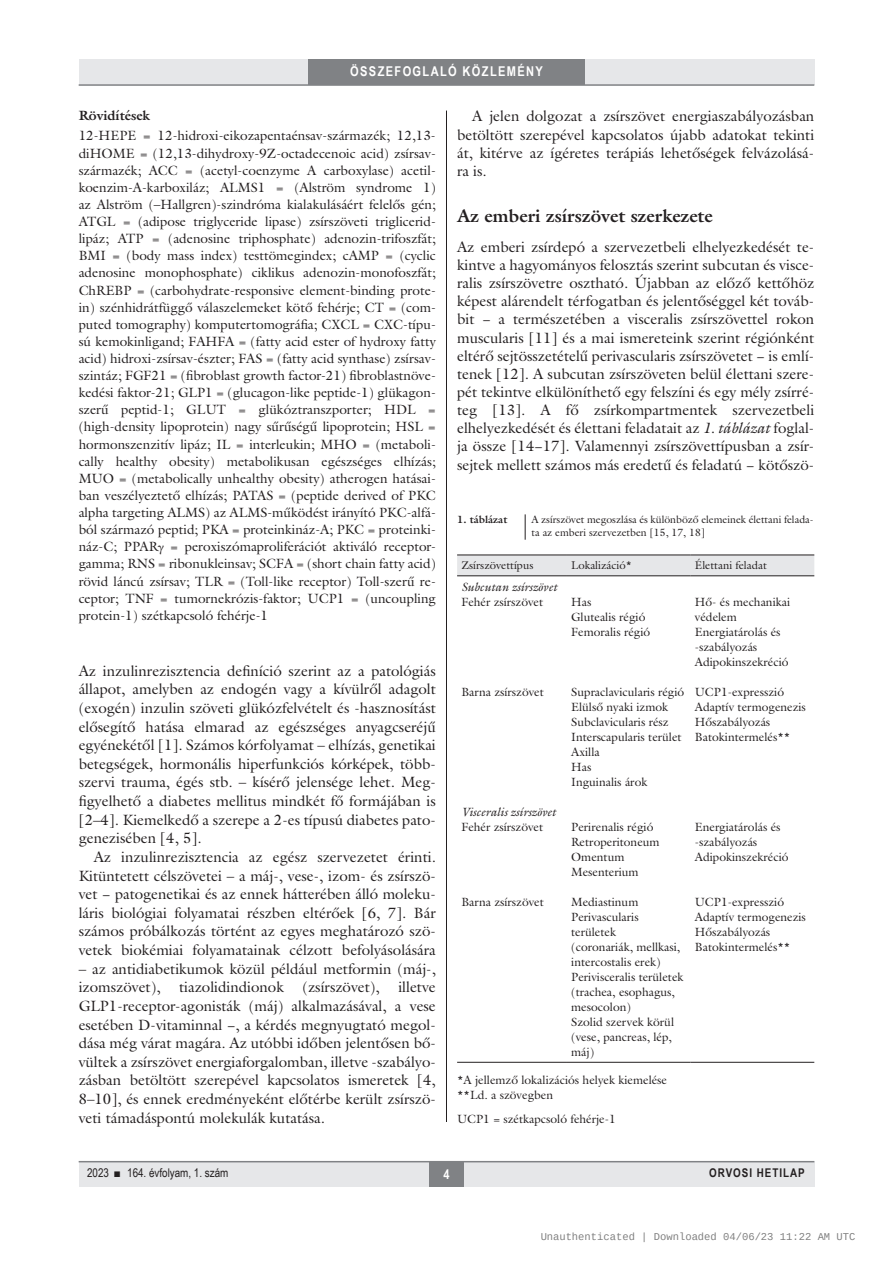
<style>
.page{position:relative;width:893px;height:1263px;background:#fff}
.page>*{position:absolute;margin:0;border:0;box-sizing:border-box;transform-origin:0 0}
.alcimbold{font:700 18px "Galliard Reg";color:#231f20}
.Body_tompa{font:15px/18.1px "Galliard Reg";color:#231f20}
.Body_Text{font:15px/18.6px "Galliard Reg";color:#231f20;text-align:justify}
.tompa_9_11{font:13.5px/17.1px "Galliard Reg";color:#231f20;text-align:justify}
.rovatcim_jo{font:700 13.5px "Arial Narrow";letter-spacing:.1em;color:#fff}
.roviditesek_cim{font:700 13.5px "Galliard Reg";color:#231f20}
.oldalszam{font:700 13.5px "Arial Narrow";color:#fff}
.tabla{font:12px/15px "Galliard Reg";color:#231f20}
.tompa_8_10{font:12px "Galliard Reg";color:#231f20}
.tabla-2{font:italic 12px "Galliard Reg";color:#231f20}
.pagina{font:12px "Arial Narrow";color:#231f20}
.pagina-2{font:700 12px "Arial Narrow";letter-spacing:.08em;color:#231f20}
.tablafej{font:11.25px "Galliard Reg";color:#231f20}
.kepalairas2{font:10.5px/13.5px "Galliard Reg";color:#231f20}
.t1{font:10.5px "Liberation Mono";color:rgb(0 0 0/.5)}
.kepalairas1{font:700 10.5px "Galliard Reg";color:#231f20}
.s1{font-family:"Garamond Premr Pro"}
.s2{font-style:italic}
</style>
<div class="page">
<div style="left:79px;top:1161px;width:735px;height:25px;background:#e6e7e9"></div>
<hr style="left:79px;top:1161px;width:735px;height:1px;background:#808285">
<div style="left:430px;top:1161px;width:34px;height:25px;background:#808285"></div>
<div style="left:79px;top:60px;width:735px;height:25px;background:#e6e7e9"></div>
<div style="left:308px;top:60px;width:277px;height:25px;background:#808285"></div>
<hr style="left:79px;top:84px;width:735px;height:2px;background:#808285">
<hr style="left:446px;top:111px;width:1px;height:1026px;background:#231f20">
<svg style="left:525px;top:514px;width:1px;height:26px"></svg>
<div style="left:457px;top:556px;width:357px;height:19px;background:#e6e7e9"></div>
<hr style="left:457px;top:1062px;width:110px;height:1px;background:#231f20">
<hr style="left:567px;top:1062px;width:124px;height:1px;background:#231f20">
<hr style="left:691px;top:1062px;width:123px;height:1px;background:#231f20">
<hr style="left:457px;top:555px;width:110px;height:1px;background:#231f20">
<hr style="left:567px;top:555px;width:124px;height:1px;background:#231f20">
<hr style="left:691px;top:555px;width:123px;height:1px;background:#231f20">
<hr style="left:457px;top:575px;width:110px;height:1px;background:#231f20">
<hr style="left:567px;top:575px;width:124px;height:1px;background:#231f20">
<hr style="left:691px;top:575px;width:123px;height:1px;background:#231f20">
<p class="rovatcim_jo" style="left:350px;top:61px;width:194px">ÖSSZEFOGLALÓ KÖZLEMÉNY</p>
<p class="roviditesek_cim" style="left:79px;top:107px;width:73px">Rövidítések</p>
<p class="tompa_9_11" style="left:79px;top:127px;width:359px">12-HEPE = 12-hidroxi-eikozapentaénsav-származék; 12,13- diHOME = (12,13-dihydroxy-9Z-octadecenoic acid) zsírsav&shy;származék; ACC = (acetyl-coenzyme A carboxylase) acetil&shy;koenzim-A-karboxiláz; ALMS1 = (Alström syndrome 1) az Alström (–Hallgren)-szindróma kialakulásáért felelős gén; ATGL = (adipose triglyceride lipase) zsírszöveti triglicerid&shy;lipáz; ATP = (adenosine triphosphate) adenozin-trifoszfát; BMI = (body mass index) testtömegindex; cAMP = (cyclic adenosine monophosphate) ciklikus adenozin-monofoszfát; ChREBP = (carbohydrate-responsive element-binding prote&shy;in) szénhidrátfüggő válaszelemeket kötő fehérje; CT = (com&shy;puted tomography) komputertomográfia; CXCL = CXC-típu&shy;sú kemokinligand; FAHFA = (fatty acid ester of hydroxy fatty acid) hidroxi-zsírsav-észter; FAS = (fatty acid synthase) zsírsav&shy;szintáz; FGF21 = (fibroblast growth factor-21) fibroblastnöve&shy;kedési faktor-21; GLP1 = (glucagon-like peptide-1) glükagon&shy;szerű peptid-1; GLUT = glükóztranszporter; HDL = (high-density lipoprotein) nagy sűrűségű lipoprotein; HSL = hormonszenzitív lipáz; IL = interleukin; MHO = (metaboli&shy;cally healthy obesity) metabolikusan egészséges elhízás; MUO = (metabolically unhealthy obesity) atherogen hatásai&shy;ban veszélyeztető elhízás; PATAS = (peptide derived of PKC alpha targeting ALMS) az ALMS-működést irányító PKC-alfá&shy;ból származó peptid; PKA = proteinkináz-A; PKC = proteinki&shy;náz-C; PPAR<span class="s1">γ</span> = peroxiszómaproliferációt aktiváló receptor&shy;gamma; RNS = ribonukleinsav; SCFA = (short chain fatty acid) rövid láncú zsírsav; TLR = (Toll-like receptor) Toll-szerű re&shy;ceptor; TNF = tumornekrózis-faktor; UCP1 = (uncoupling protein-1) szétkapcsoló fehérje-1</p>
<p class="Body_tompa" style="left:79px;top:661px;width:359px;line-height:18.6px">Az inzulinrezisztencia definíció szerint az a patológiás állapot, amelyben az endogén vagy a kívülről adagolt (exogén) inzulin szöveti glükózfelvételt és -hasznosítást elősegítő hatása elmarad az egészséges anyagcseréjű egyénekétől [1]. Számos kórfolyamat – elhízás, genetikai betegségek, hormonális hiperfunkciós kórképek, több&shy;szervi trauma, égés stb. – kísérő jelensége lehet. Meg&shy;figyelhető a diabetes mellitus mindkét fő formájában is [2–4]. Kiemelkedő a szerepe a 2-es típusú diabetes pato&shy;genezisében [4, 5].</p>
<p class="Body_Text" style="left:79px;top:847px;width:359px;text-indent:15px">Az inzulinrezisztencia az egész szervezetet érinti.<br>Kitüntetett célszövetei – a máj-, vese-, izom- és zsírszö&shy;vet − patogenetikai és az ennek hátterében álló moleku&shy;láris biológiai folyamatai részben eltérőek [6, 7]. Bár számos próbálkozás történt az egyes meghatározó szö&shy;vetek biokémiai folyamatainak célzott befolyásolására</p>
<p class="Body_Text" style="left:79px;top:959px;width:359px">– az antidiabetikumok közül például metformin (máj-, izomszövet), tiazolidindionok (zsírszövet), illetve GLP1-receptor-agonisták (máj) alkalmazásával, a vese esetében D-vitaminnal −, a kérdés megnyugtató megol&shy;dása még várat magára. Az utóbbi időben jelentősen bő&shy;vültek a zsírszövet energiaforgalomban, illetve -szabályo&shy;zásban betöltött szerepével kapcsolatos ismeretek [4, 8–10], és ennek eredményeként előtérbe került zsírszö&shy;veti támadáspontú molekulák kutatása.</p>
<p class="Body_Text" style="left:457px;top:107px;width:359px;line-height:18.1px;text-indent:15px">A jelen dolgozat a zsírszövet energiaszabályozásban betöltött szerepével kapcsolatos újabb adatokat tekinti át, kitérve az ígéretes terápiás lehetőségek felvázolásá&shy;ra is.</p>
<p class="alcimbold" style="left:457px;top:204px;width:257px">Az emberi zsírszövet szerkezete</p>
<p class="Body_tompa" style="left:457px;top:237px;width:359px;text-align:justify">Az emberi zsírdepó a szervezetbeli elhelyezkedését te&shy;kintve a hagyományos felosztás szerint subcutan és visce&shy;ralis zsírszövetre osztható. Újabban az előző kettőhöz képest alárendelt térfogatban és jelentőséggel két továb&shy;bit − a természetében a visceralis zsírszövettel rokon muscularis [11] és a mai ismereteink szerint régiónként eltérő sejtösszetételű perivascularis zsírszövetet − is emlí&shy;tenek [12]. A subcutan zsírszöveten belül élettani szere&shy;pét tekintve elkülöníthető egy felszíni és egy mély zsírré&shy;teg [13]. A fő zsírkompartmentek szervezetbeli elhelyezkedését és élettani feladatait az <span class="s2">1. táblázat</span> foglal&shy;ja össze [14−17]. Valamennyi zsírszövettípusban a zsír&shy;sejtek mellett számos más eredetű és feladatú − kötőszö-</p>
<p class="kepalairas1" style="left:457px;top:512px;width:52px">1. táblázat</p>
<p class="kepalairas2" style="left:531px;top:512px;width:284px">A zsírszövet megoszlása és különböző elemeinek élettani felada&shy;ta az emberi szervezetben [15, 17, 18]</p>
<p class="tablafej" style="left:461px;top:559px;width:74px">Zsírszövettípus</p>
<p class="tablafej" style="left:571px;top:559px;width:62px">Lokalizáció*</p>
<p class="tablafej" style="left:695px;top:559px;width:74px">Élettani feladat</p>
<p class="tabla-2" style="left:461px;top:579px;width:97px">Subcutan zsírszövet</p>
<p class="tabla" style="left:461px;top:594px;width:83px">Fehér zsírszövet</p>
<p class="tabla" style="left:695px;top:594px;width:97px">Hő- és mechanikai védelem</p>
<p class="tabla" style="left:695px;top:624px;width:87px">Energiatárolás és -szabályozás</p>
<p class="tabla" style="left:695px;top:654px;width:95px">Adipokinszekréció</p>
<p class="tabla" style="left:695px;top:684px;width:91px">UCP1-expresszió</p>
<p class="tabla" style="left:695px;top:699px;width:113px">Adaptív termogenezis</p>
<p class="tabla" style="left:695px;top:714px;width:77px">Hőszabályozás</p>
<p class="tabla" style="left:695px;top:729px;width:97px">Batokintermelés**</p>
<p class="tabla" style="left:571px;top:594px;width:22px">Has</p>
<p class="tabla" style="left:571px;top:609px;width:76px">Glutealis régió</p>
<p class="tabla" style="left:571px;top:624px;width:80px">Femoralis régió</p>
<p class="tabla" style="left:571px;top:684px;width:115px">Supraclavicularis régió</p>
<p class="tabla" style="left:571px;top:699px;width:98px">Elülső nyaki izmok</p>
<p class="tabla" style="left:571px;top:714px;width:99px">Subclavicularis rész</p>
<p class="tabla" style="left:571px;top:729px;width:112px">Interscapularis terület</p>
<p class="tabla" style="left:571px;top:744px;width:30px">Axilla</p>
<p class="tabla" style="left:571px;top:759px;width:22px">Has</p>
<p class="tabla" style="left:571px;top:774px;width:78px">Inguinalis árok</p>
<p class="tabla" style="left:571px;top:819px;width:84px">Perirenalis régió</p>
<p class="tabla" style="left:571px;top:834px;width:90px">Retroperitoneum</p>
<p class="tabla" style="left:571px;top:849px;width:55px">Omentum</p>
<p class="tabla" style="left:571px;top:864px;width:69px">Mesenterium</p>
<p class="tabla" style="left:571px;top:894px;width:69px">Mediastinum</p>
<p class="tabla" style="left:571px;top:909px;width:69px">Perivascularis területek</p>
<p class="tabla" style="left:571px;top:939px;width:111px">(coronariák, mellkasi, intercostalis erek)</p>
<p class="tabla" style="left:571px;top:969px;width:114px">Perivisceralis területek (trachea, esophagus, mesocolon)</p>
<p class="tabla" style="left:571px;top:1014px;width:104px">Szolid szervek körül (vese, pancreas, lép, máj)</p>
<p class="tabla" style="left:461px;top:684px;width:84px">Barna zsírszövet</p>
<p class="tabla-2" style="left:461px;top:804px;width:96px">Visceralis zsírszövet</p>
<p class="tabla" style="left:461px;top:819px;width:83px">Fehér zsírszövet</p>
<p class="tabla" style="left:695px;top:819px;width:87px">Energiatárolás és -szabályozás</p>
<p class="tabla" style="left:695px;top:849px;width:95px">Adipokinszekréció</p>
<p class="tabla" style="left:695px;top:894px;width:91px">UCP1-expresszió</p>
<p class="tabla" style="left:695px;top:909px;width:113px">Adaptív termogenezis</p>
<p class="tabla" style="left:695px;top:924px;width:77px">Hőszabályozás</p>
<p class="tabla" style="left:695px;top:939px;width:97px">Batokintermelés**</p>
<p class="tabla" style="left:461px;top:894px;width:84px">Barna zsírszövet</p>
<p class="tompa_8_10" style="left:457px;top:1072px;width:211px">*A jellemző lokalizációs helyek kiemelése</p>
<p class="tompa_8_10" style="left:457px;top:1087px;width:97px">**Ld. a szövegben</p>
<p class="tompa_8_10" style="left:457px;top:1111px;width:160px">UCP1 = szétkapcsoló fehérje-1</p>
<p class="pagina" style="left:87px;top:1164px;width:143px">2023 ■ 164. évfolyam, 1. szám</p>
<p class="oldalszam" style="left:444px;top:1163px;width:8px">4</p>
<p class="pagina-2" style="left:709px;top:1164px;width:97px">ORVOSI HETILAP</p>
<p class="t1" style="left:540px;top:1232px;width:316px">Unauthenticated | Downloaded 04/06/23 11:22 AM UTC</p>
</div>
